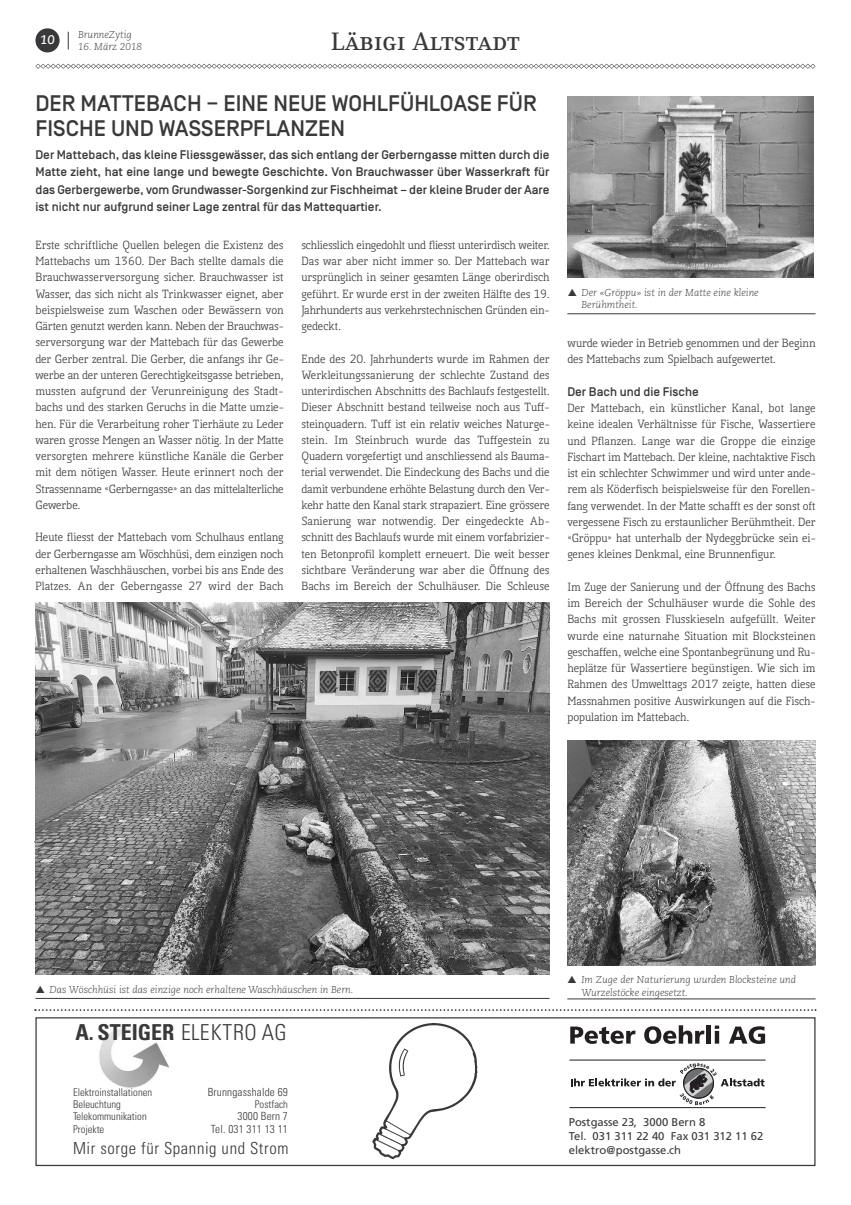
<style>
.page{position:relative;width:851px;height:1205px;background:#fff}
.page>*{position:absolute;margin:0;border:0;box-sizing:border-box;transform-origin:0 0}
.t1{font:25px "Skopex Serif Med Caps";letter-spacing:.01em;color:#39383a}
.t2{font:500 22.5px/25px "Simplon BP";color:#39383a}
.t3{font:700 condensed 22px "Univers";color:#39383a}
.t4{font:300 condensed 16.62px "Univers";letter-spacing:.035em;color:#39383a}
.t5{font:500 12.5px/17.5px "Simplon BP";color:#39383a;text-align:justify}
.t6{font:italic 700 12.5px "Caecilia";color:#fff}
.t7{font:11.25px/16.2px "Kofi Pure Serif";letter-spacing:-.005em;color:#39383a;text-align:justify}
.t8{font:11.25px/13.8px "Frutiger";color:#39383a}
.t9{font:300 condensed 11.25px "Univers";letter-spacing:.015em;color:#39383a}
.t10{font:300 condensed 10.62px "Univers";color:#39383a}
.t11{font:italic 300 10px/12.5px "Caecilia";color:#39383a}
.s1{font-weight:300}
</style>
<div class="page">
<div style="left:35px;top:28px;width:25px;height:24px;background:#39383a;border-radius:50%"></div>
<svg style="left:68px;top:32px;width:1px;height:17px"></svg>
<svg style="left:35px;top:64px;width:780px;height:5px"></svg>
<svg style="left:34px;top:1009px;width:782px;height:2px"></svg>
<hr style="left:35px;top:998px;width:514px;height:1px;background:#39383a">
<img style="left:35px;top:602px;width:514px;height:373px">
<img style="left:567px;top:97px;width:246px;height:180px">
<hr style="left:567px;top:313px;width:248px;height:1px;background:#39383a">
<img style="left:567px;top:740px;width:248px;height:225px">
<hr style="left:567px;top:998px;width:248px;height:1px;background:#39383a">
<div style="left:35px;top:1017px;width:780px;height:149px;border:1px solid #39383a"></div>
<img style="left:360px;top:1018px;width:121px;height:142px">
<img style="left:99px;top:1028px;width:71px;height:60px">
<hr style="left:569px;top:1107px;width:196px;height:1px;background:#231f20">
<hr style="left:569px;top:1059px;width:196px;height:1px;background:#231f20">
<svg style="left:571px;top:1063px;width:193px;height:42px"></svg>
<svg style="left:570px;top:1026px;width:65px;height:18px"></svg>
<svg style="left:644px;top:1025px;width:60px;height:19px"></svg>
<hr style="left:706px;top:1025px;width:4px;height:18px;background:#231f20">
<svg style="left:714px;top:1025px;width:5px;height:18px"></svg>
<svg style="left:729px;top:1026px;width:36px;height:18px"></svg>
<p class="t6" style="left:40px;top:32px;width:16px">10</p>
<p class="t11" style="left:78px;top:29px;width:55px">BrunneZytig</p>
<p class="t11" style="left:78px;top:41px;width:66px">16. März 2018</p>
<h1 class="t1" style="left:331px;top:27px;width:190px">Läbigi Altstadt</h1>
<h2 class="t2" style="left:35px;top:92px;width:503px">DER MATTEBACH – EINE NEUE WOHLFÜHLOASE FÜR<br>FISCHE UND WASSERPFLANZEN</h2>
<p class="t5" style="left:35px;top:146px;width:515px">Der Mattebach, das kleine Fliessgewässer, das sich entlang der Gerberngasse mitten durch die Matte zieht, hat eine lange und bewegte Geschichte. Von Brauchwasser über Wasserkraft für das Gerbergewerbe, vom Grundwasser-Sorgenkind zur Fischheimat – der kleine Bruder der Aare ist nicht nur aufgrund seiner Lage zentral für das Mattequartier.</p>
<p class="t7" style="left:35px;top:237px;width:250px">Erste schriftliche Quellen belegen die Existenz des Mattebachs um 1360. Der Bach stellte damals die Brauchwasserversorgung sicher. Brauchwasser ist Wasser, das sich nicht als Trinkwasser eignet, aber beispielsweise zum Waschen oder Bewässern von Gärten genutzt werden kann. Neben der Brauchwas&shy;serversorgung war der Mattebach für das Gewerbe der Gerber zentral. Die Gerber, die anfangs ihr Ge&shy;werbe an der unteren Gerechtigkeitsgasse betrieben, mussten aufgrund der Verunreinigung des Stadt&shy;bachs und des starken Geruchs in die Matte umzie&shy;hen. Für die Verarbeitung roher Tierhäute zu Leder waren grosse Mengen an Wasser nötig. In der Matte versorgten mehrere künstliche Kanäle die Gerber mit dem nötigen Wasser. Heute erinnert noch der Strassenname «Gerberngasse» an das mittelalterliche Gewerbe.</p>
<p class="t7" style="left:35px;top:529px;width:250px">Heute fliesst der Mattebach vom Schulhaus entlang der Gerberngasse am Wöschhüsi, dem einzigen noch erhaltenen Waschhäuschen, vorbei bis ans Ende des Platzes. An der Geberngasse 27 wird der Bach</p>
<p class="t7" style="left:301px;top:237px;width:250px">schliesslich eingedohlt und fliesst unterirdisch weiter.<br>Das war aber nicht immer so. Der Mattebach war ursprünglich in seiner gesamten Länge oberirdisch geführt. Er wurde erst in der zweiten Hälfte des 19.<br>Jahrhunderts aus verkehrstechnischen Gründen ein&shy;gedeckt.</p>
<p class="t7" style="left:301px;top:351px;width:250px">Ende des 20. Jahrhunderts wurde im Rahmen der Werkleitungssanierung der schlechte Zustand des unterirdischen Abschnitts des Bachlaufs festgestellt.<br>Dieser Abschnitt bestand teilweise noch aus Tuff&shy;steinquadern. Tuff ist ein relativ weiches Naturge&shy;stein. Im Steinbruch wurde das Tuffgestein zu Quadern vorgefertigt und anschliessend als Bauma&shy;terial verwendet. Die Eindeckung des Bachs und die damit verbundene erhöhte Belastung durch den Ver&shy;kehr hatte den Kanal stark strapaziert. Eine grössere Sanierung war notwendig. Der eingedeckte Ab&shy;schnitt des Bachlaufs wurde mit einem vorfabrizier&shy;ten Betonprofil komplett erneuert. Die weit besser sichtbare Veränderung war aber die Öffnung des Bachs im Bereich der Schulhäuser. Die Schleuse</p>
<p class="t11" style="left:581px;top:286px;width:179px">Der «Gröppu» ist in der Matte eine kleine<br>Berühmtheit.</p>
<p class="t7" style="left:567px;top:335px;width:250px">wurde wieder in Betrieb genommen und der Beginn des Mattebachs zum Spielbach aufgewertet.</p>
<p class="t5" style="left:567px;top:383px;width:133px">Der Bach und die Fische</p>
<p class="t7" style="left:567px;top:400px;width:250px">Der Mattebach, ein künstlicher Kanal, bot lange keine idealen Verhältnisse für Fische, Wassertiere und Pflanzen. Lange war die Groppe die einzige Fischart im Mattebach. Der kleine, nachtaktive Fisch ist ein schlechter Schwimmer und wird unter ande&shy;rem als Köderfisch beispielsweise für den Forellen&shy;fang verwendet. In der Matte schafft es der sonst oft vergessene Fisch zu erstaunlicher Berühmtheit. Der «Gröppu» hat unterhalb der Nydeggbrücke sein ei&shy;genes kleines Denkmal, eine Brunnenfigur.</p>
<p class="t7" style="left:567px;top:579px;width:250px">Im Zuge der Sanierung und der Öffnung des Bachs im Bereich der Schulhäuser wurde die Sohle des Bachs mit grossen Flusskieseln aufgefüllt. Weiter wurde eine naturnahe Situation mit Blocksteinen geschaffen, welche eine Spontanbegrünung und Ru&shy;heplätze für Wassertiere begünstigen. Wie sich im Rahmen des Umwelttags 2017 zeigte, hatten diese Massnahmen positive Auswirkungen auf die Fisch&shy;population im Mattebach.</p>
<p class="t11" style="left:50px;top:983px;width:305px">Das Wöschhüsi ist das einzige noch erhaltene Waschhäuschen in Bern.</p>
<h3 class="t3" style="left:75px;top:1019px;width:212px">A. STEIGER <span class="s1">ELEKTRO AG</span></h3>
<p class="t10" style="left:73px;top:1086px;width:81px">Elektroinstallationen</p>
<p class="t9" style="left:208px;top:1085px;width:82px">Brunngasshalde 69</p>
<p class="t10" style="left:73px;top:1098px;width:49px">Beleuchtung</p>
<p class="t10" style="left:255px;top:1098px;width:35px">Postfach</p>
<p class="t10" style="left:73px;top:1110px;width:75px">Telekommunikation</p>
<p class="t9" style="left:237px;top:1109px;width:52px">3000 Bern 7</p>
<p class="t10" style="left:73px;top:1122px;width:33px">Projekte</p>
<p class="t9" style="left:211px;top:1122px;width:78px">Tel. 031 311 13 11</p>
<h3 class="t4" style="left:73px;top:1138px;width:217px">Mir sorge für Spannig und Strom</h3>
<p class="t11" style="left:581px;top:973px;width:216px">Im Zuge der Naturierung wurden Blocksteine und<br>Wurzelstöcke eingesetzt.</p>
<p class="t8" style="left:568px;top:1115px;width:196px">Postgasse 23, 3000 Bern 8<br>Tel. 031 311 22 40 Fax 031 312 11 62 elektro@postgasse.ch</p>
</div>
